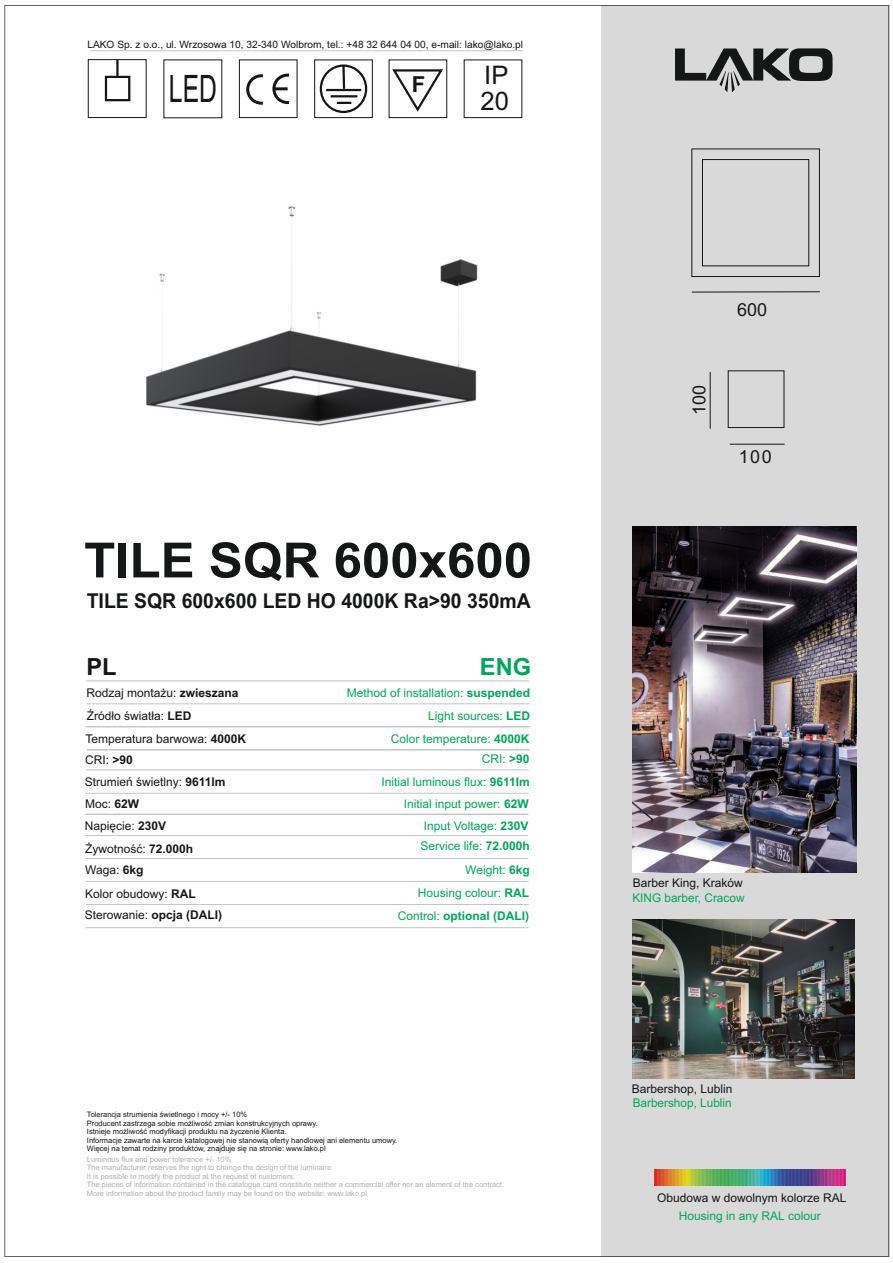
<style>
.page{position:relative;width:893px;height:1263px;background:#fff}
.page>*{position:absolute;margin:0;border:0;box-sizing:border-box;transform-origin:0 0}
.t1{font:700 48.45px "Arial";color:#151616;scale:1.05 1}
.t2{font:37.8px "Arial";color:#151616;scale:.65 1}
.t3{font:25.65px/25.3px "Arial";color:#151616}
.t4{font:700 23.7px "Arial";color:#00a759}
.t5{font:700 23.7px "Arial";color:#151616}
.t6{font:700 22.05px "Arial";color:#151616}
.t7{font:700 20.55px "Arial";color:#151616;scale:.95 1}
.t8{font:18px "Arial";color:#151616}
.t9{font:12px/21.6px "Arial";color:#00a759;text-align:right}
.t10{font:12px/22.5px "Arial";color:#151616}
.t11{font:700 12px "Arial";color:#00a759}
.t12{font:10.2px "Arial";color:#151616}
.t13{font:7.5px/8.4px "Arial";color:#afb0b0}
.t14{font:7.5px/8.4px "Arial";color:#151616}
.s1{font-weight:700}
.s2{font-weight:400}
</style>
<div class="page">
<hr style="left:86px;top:681px;width:443px;height:1px;background:#c4c4c5">
<hr style="left:86px;top:703px;width:443px;height:1px;background:#c4c4c5">
<hr style="left:85px;top:814px;width:443px;height:1px;background:#c4c4c5">
<hr style="left:90px;top:50px;width:433px;height:1px;background:#c4c4c5">
<div style="left:88px;top:59px;width:59px;height:59px;border:1px solid #151616"></div>
<svg style="left:104px;top:75px;width:27px;height:27px"></svg>
<svg style="left:392px;top:69px;width:51px;height:43px"></svg>
<div style="left:246px;top:74px;width:31px;height:31px;border:3px solid #151616;border-radius:50%"></div>
<svg style="left:263px;top:66px;width:35px;height:44px"></svg>
<hr style="left:274px;top:87px;width:14px;height:3px;background:#151616">
<div style="left:239px;top:59px;width:58px;height:59px;border:1px solid #151616"></div>
<div style="left:314px;top:59px;width:59px;height:59px;border:1px solid #151616"></div>
<div style="left:320px;top:64px;width:47px;height:49px;border:2px solid #151616;border-radius:50%"></div>
<svg style="left:341px;top:64px;width:5px;height:25px"></svg>
<hr style="left:326px;top:89px;width:35px;height:2px;background:#151616">
<hr style="left:331px;top:95px;width:26px;height:2px;background:#151616">
<svg style="left:337px;top:102px;width:14px;height:2px"></svg>
<hr style="left:116px;top:60px;width:3px;height:17px;background:#151616">
<div style="left:601px;top:5px;width:288px;height:1251px;background:#d9d9da"></div>
<svg style="left:675px;top:48px;width:158px;height:44px"></svg>
<img style="left:655px;top:1169px;width:191px;height:16px">
<hr style="left:86px;top:726px;width:443px;height:1px;background:#c4c4c5">
<hr style="left:87px;top:749px;width:443px;height:1px;background:#c4c4c5">
<hr style="left:85px;top:793px;width:443px;height:1px;background:#c4c4c5">
<hr style="left:85px;top:835px;width:443px;height:1px;background:#c4c4c5">
<hr style="left:85px;top:858px;width:443px;height:1px;background:#c4c4c5">
<hr style="left:85px;top:881px;width:443px;height:1px;background:#c4c4c5">
<hr style="left:86px;top:904px;width:443px;height:1px;background:#c4c4c5">
<hr style="left:85px;top:927px;width:443px;height:1px;background:#c4c4c5">
<div style="left:728px;top:370px;width:56px;height:58px;border:1px solid #151616"></div>
<hr style="left:710px;top:372px;width:1px;height:57px;background:#151616">
<hr style="left:730px;top:444px;width:55px;height:1px;background:#151616">
<hr style="left:692px;top:291px;width:128px;height:1px;background:#151616">
<img style="left:146px;top:206px;width:332px;height:220px">
<div style="left:691px;top:148px;width:129px;height:129px;border:1px solid #151616"></div>
<div style="left:702px;top:159px;width:107px;height:107px;border:1px solid #151616"></div>
<hr style="left:86px;top:770px;width:443px;height:1px;background:#c4c4c5">
<img style="left:632px;top:527px;width:224px;height:346px">
<img style="left:632px;top:919px;width:223px;height:159px">
<h3 class="t12" style="left:87px;top:40px;width:437px">LAKO Sp. z o.o., ul. Wrzosowa 10, 32-340 Wolbrom, tel.: +48 32 644 04 00, e-mail: lako@lako.pl</h3>
<h2 class="t2" style="left:169px;top:75px;width:76px">LED</h2>
<h3 class="t6" style="left:412px;top:76px;width:15px">F</h3>
<h3 class="t3" style="left:481px;top:65px;width:30px">IP<br>20</h3>
<h1 class="t1" style="left:84px;top:542px;width:428px">TILE SQR 600x600</h1>
<h3 class="t7" style="left:87px;top:593px;width:469px">TILE SQR 600x600 LED HO 4000K Ra&gt;90 350mA</h3>
<h3 class="t5" style="left:86px;top:658px;width:32px">PL</h3>
<h3 class="t4" style="left:480px;top:658px;width:53px">ENG</h3>
<h3 class="t9" style="left:347px;top:682px;width:185px;line-height:23.1px">Method of installation: <span class="s1">suspended<br></span>Light sources: <span class="s1">LED<br></span>Color temperature: <span class="s1">4000K</span></h3>
<h3 class="t9" style="left:382px;top:772px;width:150px">Initial luminous flux: <span class="s1">9611lm<br></span>Initial input power: <span class="s1">62W<br></span>Input Voltage: <span class="s1">230V<br></span>Service life: <span class="s1">72.000h</span></h3>
<h3 class="t9" style="left:418px;top:859px;width:114px;line-height:22.8px">Weight: <span class="s1">6kg<br></span>Housing colour: <span class="s1">RAL</span></h3>
<h3 class="t10" style="left:86px;top:682px;width:162px;line-height:23px">Rodzaj montażu: <span class="s1">zwieszana<br></span>Źródło światła: <span class="s1">LED<br></span>Temperatura barwowa: <span class="s1">4000K</span></h3>
<h3 class="t10" style="left:85px;top:772px;width:142px">Strumień świetlny: <span class="s1">9611lm<br></span>Moc: <span class="s1">62W<br></span>Napięcie: <span class="s1">230V<br></span>Żywotność: <span class="s1">72.000h</span></h3>
<h3 class="t10" style="left:85px;top:858px;width:112px;line-height:24.3px">Waga: <span class="s1">6kg<br></span>Kolor obudowy: <span class="s1">RAL</span></h3>
<h3 class="t10" style="left:85px;top:749px;width:49px">CRI: <span class="s1">&gt;90</span></h3>
<h3 class="t9" style="left:482px;top:749px;width:49px">CRI: <span class="s1">&gt;90</span></h3>
<h3 class="t10" style="left:85px;top:905px;width:139px">Sterowanie: <span class="s1">opcja (DALI)</span></h3>
<h3 class="t11" style="left:398px;top:911px;width:133px"><span class="s2">Control:</span> optional (DALI)</h3>
<p class="t14" style="left:87px;top:1111px;width:312px">Tolerancja strumienia świetlnego i mocy +/- 10%<br>Producent zastrzega sobie możliwość zmian konstrukcyjnych oprawy.<br>Istnieje możliwość modyfikacji produktu na życzenie Klienta.<br>Informacje zawarte na karcie katalogowej nie stanowią oferty handlowej ani elementu umowy.<br>Więcej na temat rodziny produktów, znajduje się na stronie: www.lako.pl</p>
<p class="t13" style="left:87px;top:1156px;width:419px">Luminous flux and power tolerance +/- 10%<br>The manufacturer reserves the right to change the design of the luminaire.<br>It is possible to modify the product at the request of customers.<br>The pieces of information contained in the catalogue card constitute neither a commercial offer nor an element of the contract.<br>More information about the product family may be found on the website: www.lako.pl</p>
<h3 class="t8" style="left:692px;top:415px;width:32px;rotate:-90deg">100</h3>
<h3 class="t8" style="left:737px;top:303px;width:32px">600</h3>
<h3 class="t8" style="left:739px;top:450px;width:35px">100</h3>
<h3 class="t10" style="left:633px;top:873px;width:112px">Barber King, Kraków</h3>
<h3 class="t9" style="left:632px;top:888px;width:114px">KING barber, Cracow</h3>
<h3 class="t10" style="left:632px;top:1079px;width:102px">Barbershop, Lublin</h3>
<h3 class="t9" style="left:633px;top:1093px;width:101px">Barbershop, Lublin</h3>
<h3 class="t10" style="left:657px;top:1188px;width:191px">Obudowa w dowolnym kolorze RAL</h3>
<h3 class="t9" style="left:679px;top:1206px;width:144px">Housing in any RAL colour</h3>
</div>
